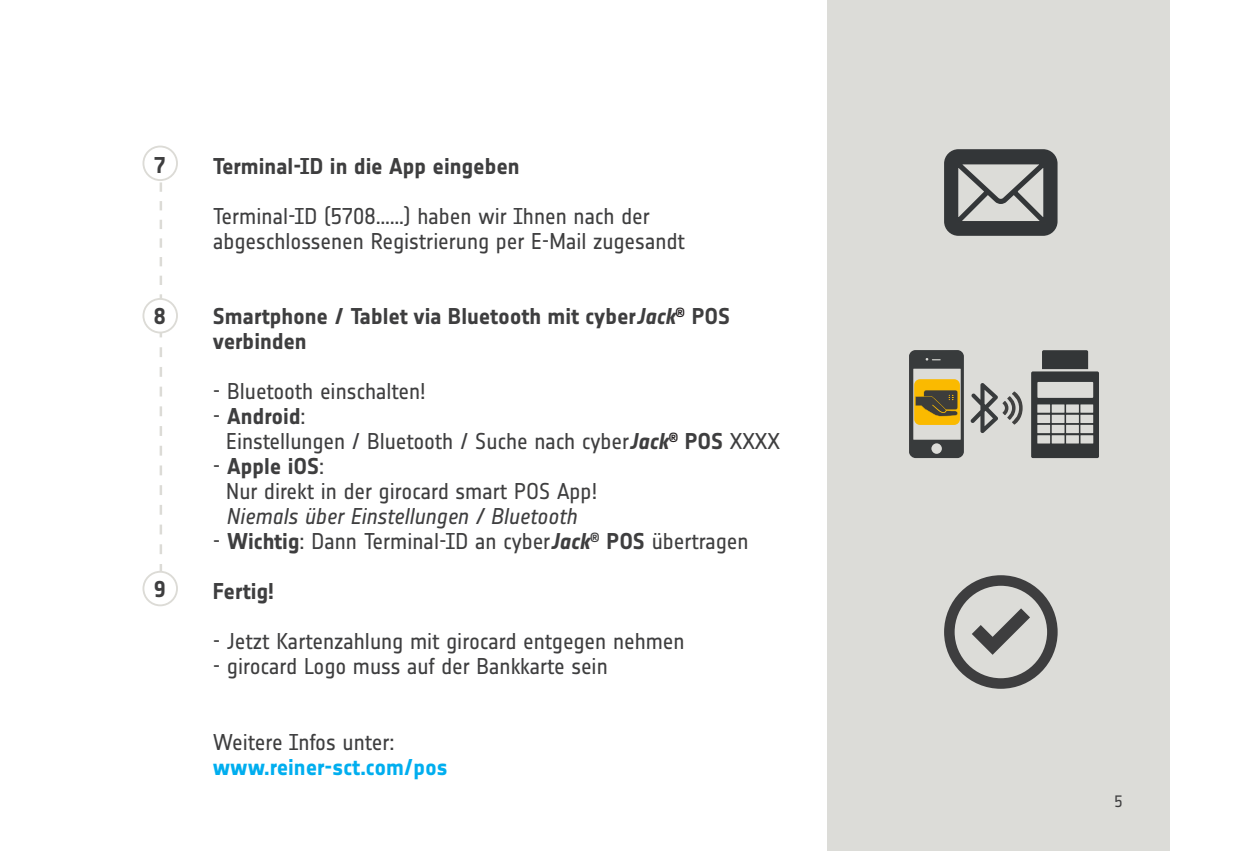
<style>
.page{position:relative;width:1241px;height:851px;background:#fff}
.page>*{position:absolute;margin:0;border:0;box-sizing:border-box;transform-origin:0 0}
.t1{font:22.5px/25px "Notes";letter-spacing:-.005em;color:#3e3e3f}
.t2{font:700 22.5px/25px "Notes";letter-spacing:-.005em;color:#3e3e3f}
.t3{font:22.5px/25px "Notes Regular Tf";letter-spacing:-.005em;color:#3e3e3f}
.t4{font:italic 22.5px "Notes";letter-spacing:-.005em;color:#3e3e3f}
.t5{font:700 22.5px "Notes";letter-spacing:-.005em;color:#00aeef}
.t6{font:22.5px "Notes Bold Tf";color:#3e3e3f}
.t7{font:16.25px "Notes Regular Tf";color:#3e3e3f}
.s1{font-style:italic}
.s2{font-weight:700}
.s3{font-weight:700;font-style:italic}
</style>
<div class="page">
<div style="left:827px;top:0;width:342px;height:850px;background:#dcdcd8"></div>
<div style="left:943px;top:575px;width:114px;height:113px;border:11px solid #3e3e3f;border-radius:50%"></div>
<svg style="left:972px;top:608px;width:58px;height:47px"></svg>
<svg style="left:160px;top:182px;width:2px;height:116px"></svg>
<svg style="left:160px;top:333px;width:2px;height:237px"></svg>
<div style="left:142px;top:298px;width:36px;height:35px;border:2px solid #dcdbd6;border-radius:50%"></div>
<div style="left:142px;top:570px;width:36px;height:36px;border:2px solid #dcdbd6;border-radius:50%"></div>
<div style="left:142px;top:145px;width:36px;height:36px;border:2px solid #dcdbd6;border-radius:50%"></div>
<svg style="left:909px;top:350px;width:54px;height:108px"></svg>
<svg style="left:970px;top:383px;width:52px;height:50px"></svg>
<svg style="left:1031px;top:350px;width:67px;height:108px"></svg>
<div style="left:943px;top:149px;width:114px;height:87px;background:#333638;border-radius:14px"></div>
<svg style="left:958px;top:164px;width:86px;height:57px"></svg>
<p class="t6" style="left:154px;top:152px;width:13px">7</p>
<p class="t6" style="left:154px;top:303px;width:13px">8</p>
<p class="t6" style="left:154px;top:576px;width:13px">9</p>
<p class="t2" style="left:213px;top:154px;width:308px">Terminal-ID in die App eingeben</p>
<p class="t3" style="left:213px;top:204px;width:473px">Terminal-ID (5708……) haben wir Ihnen nach der abgeschlossenen Registrierung per E-Mail zugesandt</p>
<p class="t2" style="left:213px;top:304px;width:518px">Smartphone / Tablet via Bluetooth mit cyber<span class="s1">Jack</span><sup>®</sup> POS verbinden</p>
<p class="t1" style="left:213px;top:379px;width:214px">- Bluetooth einschalten!</p>
<p class="t1" style="left:226px;top:404px;width:555px;text-indent:-14px">- <span class="s2">Android</span>:<br>Einstellungen / Bluetooth / Suche nach cyber<span class="s3">Jack</span><sup>®</sup> <span class="s2">POS</span> XXXX</p>
<p class="t1" style="left:226px;top:454px;width:372px;text-indent:-14px">- <span class="s2">Apple iOS</span>:<br>Nur direkt in der girocard smart POS App!</p>
<p class="t4" style="left:226px;top:504px;width:352px">Niemals über Einstellungen / Bluetooth</p>
<p class="t1" style="left:213px;top:529px;width:537px">- <span class="s2">Wichtig</span>: Dann Terminal-ID an cyber<span class="s3">Jack</span><sup>®</sup> <span class="s2">POS</span> übertragen</p>
<p class="t2" style="left:213px;top:579px;width:63px">Fertig!</p>
<p class="t1" style="left:213px;top:629px;width:473px">- Jetzt Kartenzahlung mit girocard entgegen nehmen</p>
<p class="t1" style="left:213px;top:654px;width:396px">- girocard Logo muss auf der Bankkarte sein</p>
<p class="t1" style="left:213px;top:729px;width:183px">Weitere Infos unter:</p>
<p class="t5" style="left:213px;top:754px;width:236px">www.reiner-sct.com/pos</p>
<p class="t7" style="left:1114px;top:792px;width:10px">5</p>
</div>
